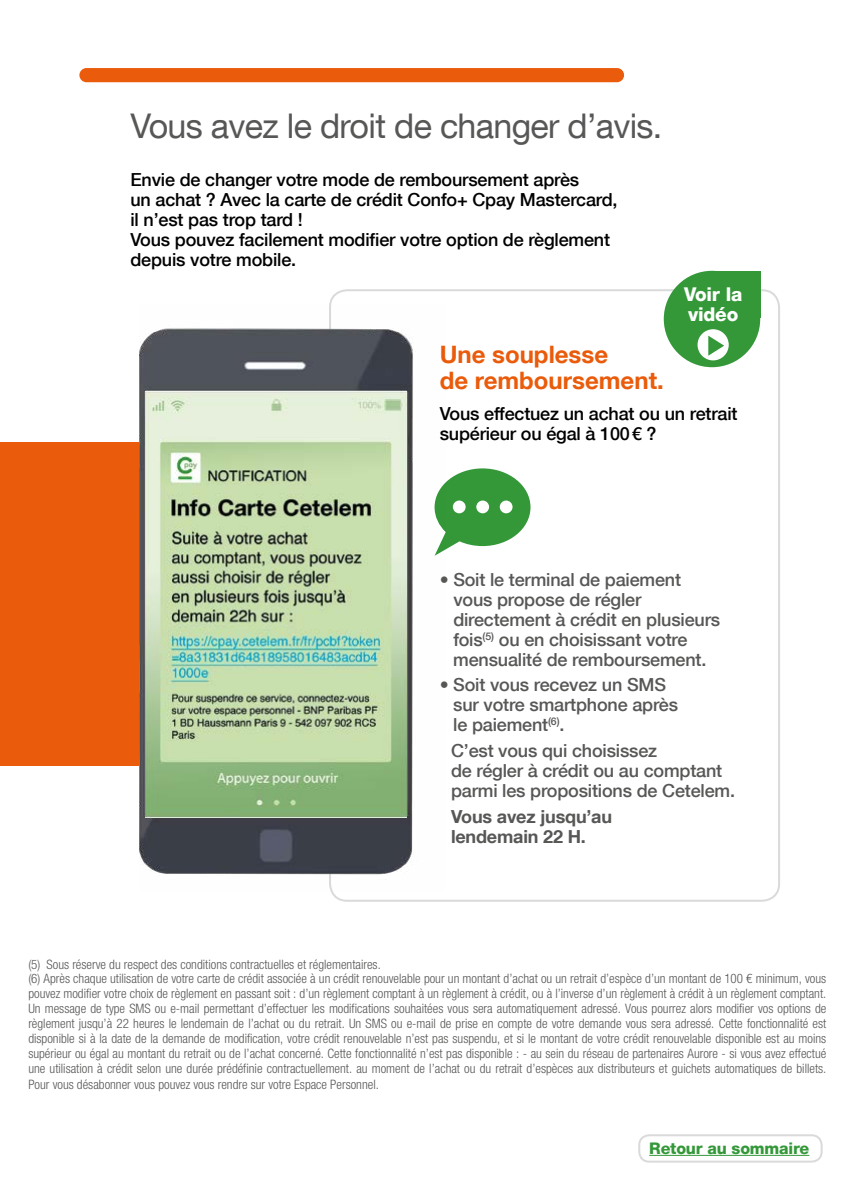
<style>
.page{position:relative;width:851px;height:1191px;background:#fff}
.page>*{position:absolute;margin:0;border:0;box-sizing:border-box;transform-origin:0 0}
.t1{font:34px "Helvetica Neue LT Com";letter-spacing:-.02em;color:#575756}
.t2{font:700 24px/26px "Helvetica Neue LT Com";color:#ea5b0b}
.t3{font:800 19px/20px "Helvetica Neue LT Com";letter-spacing:-.01em;color:#fff}
.t4{font:500 18px/20px "Helvetica Neue LT Com";letter-spacing:-.01em;color:#575756}
.t5{font:500 18px/20px "Helvetica Neue LT Com";letter-spacing:-.01em;color:#000}
.t6{font:700 18px/20px "Helvetica Neue LT Com";letter-spacing:-.01em;color:#575756}
.t7{font:800 16px "Helvetica Neue LT Com";letter-spacing:-.01em;color:#349839}
.t8{font:300 condensed 13px/15px "Helvetica Neue LT Std";color:#575756}
</style>
<div class="page">
<div style="left:0;top:442px;width:156px;height:323px;background:#ea5b0b"></div>
<svg style="left:445px;top:468px;width:85px;height:82px"></svg>
<div style="left:79px;top:68px;width:545px;height:14px;background:#ea5b0b;border-radius:7px"></div>
<img style="left:139px;top:304px;width:306px;height:587px">
<img style="left:146px;top:392px;width:260px;height:425px">
<hr style="left:649px;top:1155px;width:160px;height:1px;background:#349839">
<div style="left:638px;top:1134px;width:184px;height:28px;border:2px solid #dadada;border-radius:10px"></div>
<div style="left:663px;top:271px;width:97px;height:96px;background:#349839;border-radius:50%"></div>
<div style="left:711px;top:271px;width:49px;height:46px;background:#349839"></div>
<div style="left:697px;top:329px;width:31px;height:31px;background:#fff;border-radius:50%"></div>
<svg style="left:708px;top:336px;width:16px;height:20px"></svg>
<h1 class="t1" style="left:130px;top:105px;width:533px">Vous avez le droit de changer d’avis.</h1>
<h3 class="t5" style="left:130px;top:169px;width:488px">Envie de changer votre mode de remboursement après<br>un achat ? Avec la carte de crédit Confo+ Cpay Mastercard, il n’est pas trop tard !<br>Vous pouvez facilement modifier votre option de règlement depuis votre mobile.</h3>
<h3 class="t3" style="left:684px;top:284px;width:60px">Voir la vidéo</h3>
<h2 class="t2" style="left:439px;top:341px;width:225px">Une souplesse<br>de remboursement.</h2>
<h3 class="t5" style="left:439px;top:404px;width:299px">Vous effectuez un achat ou un retrait supérieur ou égal à 100€ ?</h3>
<h3 class="t4" style="left:453px;top:569px;width:268px;text-indent:-14px">• Soit le terminal de paiement vous propose de régler directement à crédit en plusieurs fois<sup>(5)</sup> ou en choisissant votre mensualité de remboursement.</h3>
<h3 class="t4" style="left:453px;top:675px;width:226px;text-indent:-14px">• Soit vous recevez un SMS sur votre smartphone après le paiement<sup>(6)</sup>.</h3>
<h3 class="t4" style="left:451px;top:740px;width:285px">C’est vous qui choisissez<br>de régler à crédit ou au comptant parmi les propositions de Cetelem.</h3>
<h3 class="t6" style="left:451px;top:806px;width:163px">Vous avez jusqu’au lendemain 22 H.</h3>
<p class="t8" style="left:28px;top:957px;width:799px">(5) Sous réserve du respect des conditions contractuelles et réglementaires.<br>(6) Après chaque utilisation de votre carte de crédit associée à un crédit renouvelable pour un montant d’achat ou un retrait d’espèce d’un montant de 100 € minimum, vous pouvez modifier votre choix de règlement en passant soit : d’un règlement comptant à un règlement à crédit, ou à l’inverse d’un règlement à crédit à un règlement comptant.<br>Un message de type SMS ou e-mail permettant d’effectuer les modifications souhaitées vous sera automatiquement adressé. Vous pourrez alors modifier vos options de règlement jusqu’à 22 heures le lendemain de l’achat ou du retrait. Un SMS ou e-mail de prise en compte de votre demande vous sera adressé. Cette fonctionnalité est disponible si à la date de la demande de modification, votre crédit renouvelable n’est pas suspendu, et si le montant de votre crédit renouvelable disponible est au moins supérieur ou égal au montant du retrait ou de l’achat concerné. Cette fonctionnalité n’est pas disponible : - au sein du réseau de partenaires Aurore - si vous avez effectué une utilisation à crédit selon une durée prédéfinie contractuellement. au moment de l’achat ou du retrait d’espèces aux distributeurs et guichets automatiques de billets.<br>Pour vous désabonner vous pouvez vous rendre sur votre Espace Personnel.</p>
<p class="t7" style="left:649px;top:1139px;width:161px">Retour au sommaire</p>
</div>
